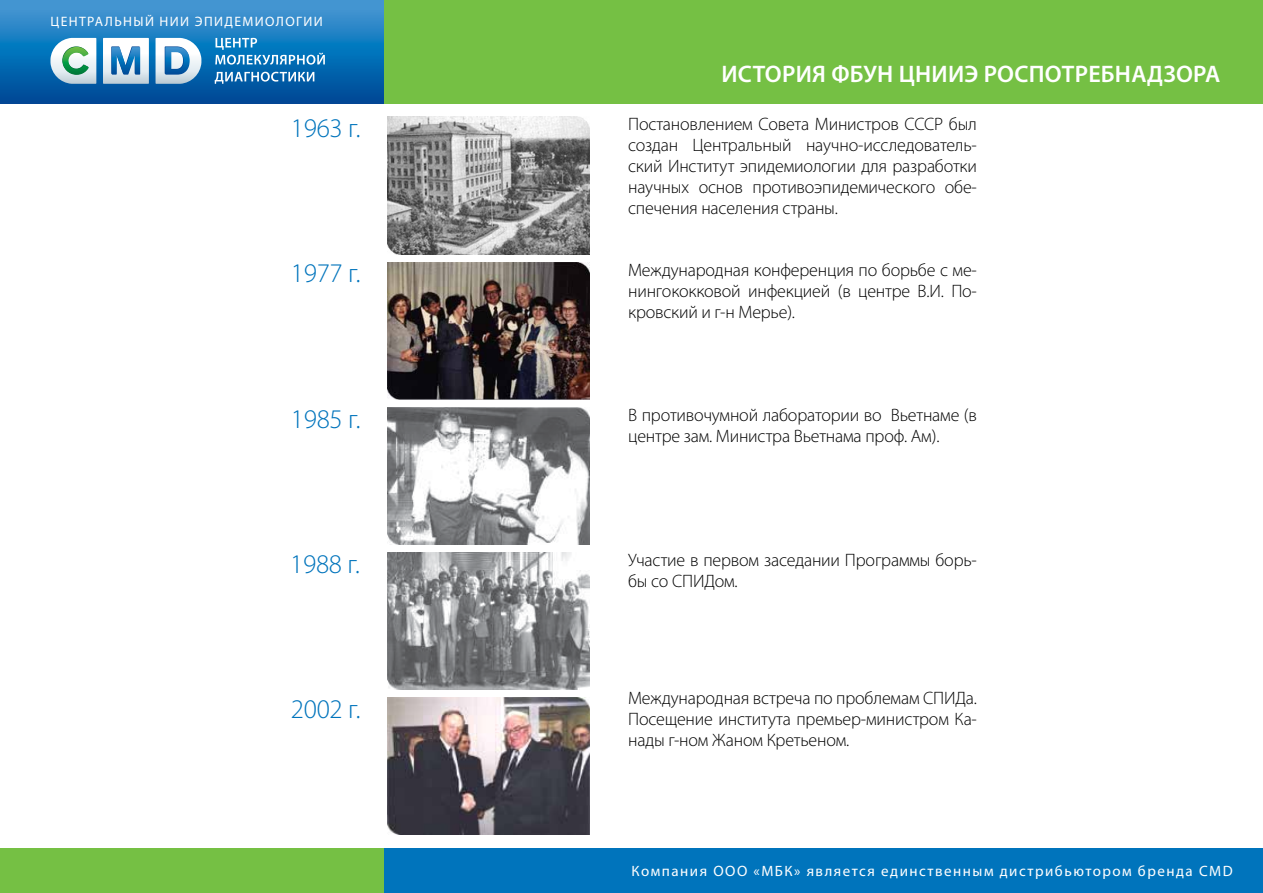
<style>
.page{position:relative;width:1263px;height:893px;background:#fff}
.page>*{position:absolute;margin:0;border:0;box-sizing:border-box;transform-origin:0 0}
.t1{font:300 27px "Myriad Pro";letter-spacing:-.01em;color:#0074bc}
.t2{font:600 24px "Myriad Pro";letter-spacing:.01em;color:#fff}
.t3{font:300 18px/21px "Myriad Pro";letter-spacing:-.01em;color:#000;text-align:justify}
.t4{font:15px "Myriad Pro";letter-spacing:.1em;color:#fff}
.t5{font:13.65px "Myriad Pro";letter-spacing:.1em;color:#fff}
</style>
<div class="page">
<svg style="left:0;top:0;width:384px;height:104px;background:#1a74b9"></svg>
<div style="left:384px;top:0;width:879px;height:104px;background:#75c044"></div>
<div style="left:384px;top:848px;width:879px;height:45px;background:#0074bc"></div>
<div style="left:0;top:848px;width:384px;height:45px;background:#75c044"></div>
<svg style="left:50px;top:38px;width:46px;height:46px"></svg>
<svg style="left:103px;top:38px;width:46px;height:46px"></svg>
<svg style="left:156px;top:38px;width:45px;height:46px"></svg>
<svg style="left:215px;top:38px;width:110px;height:27px;background:#3993ca"></svg>
<svg style="left:215px;top:72px;width:99px;height:12px"></svg>
<img style="left:388px;top:117px;width:202px;height:137px">
<img style="left:388px;top:262px;width:202px;height:137px">
<img style="left:388px;top:407px;width:202px;height:137px">
<img style="left:388px;top:553px;width:202px;height:137px">
<img style="left:388px;top:698px;width:202px;height:137px">
<p class="t5" style="left:50px;top:13px;width:274px">ЦЕНТРАЛЬНЫЙ НИИ ЭПИДЕМИОЛОГИИ</p>
<h1 class="t1" style="left:291px;top:112px;width:71px">1963 г.</h1>
<h1 class="t1" style="left:291px;top:257px;width:71px">1977 г.</h1>
<h1 class="t1" style="left:291px;top:402px;width:71px">1985 г.</h1>
<h1 class="t1" style="left:290px;top:548px;width:71px">1988 г.</h1>
<h1 class="t1" style="left:291px;top:693px;width:71px">2002 г.</h1>
<h2 class="t2" style="left:721px;top:58px;width:500px">ИСТОРИЯ ФБУН ЦНИИЭ РОСПОТРЕБНАДЗОРА</h2>
<p class="t3" style="left:628px;top:114px;width:350px">Постановлением Совета Министров СССР был создан Центральный научно-исследователь&shy;ский Институт эпидемиологии для разработки научных основ противоэпидемического обе&shy;спечения населения страны.</p>
<p class="t3" style="left:628px;top:259px;width:350px">Международная конференция по борьбе с ме&shy;нингококковой инфекцией (в центре В.И. По&shy;кровский и г-н Мерье).</p>
<p class="t3" style="left:628px;top:404px;width:350px">В противочумной лаборатории во Вьетнаме (в центре зам. Министра Вьетнама проф. Ам).</p>
<p class="t3" style="left:628px;top:549px;width:350px">Участие в первом заседании Программы борь&shy;бы со СПИДом.</p>
<p class="t3" style="left:628px;top:687px;width:350px">Международная встреча по проблемам СПИДа.<br>Посещение института премьер-министром Ка&shy;нады г-ном Жаном Кретьеном.</p>
<p class="t4" style="left:631px;top:862px;width:603px">Компания ООО «МБК» является единственным дистрибьютором бренда CMD</p>
</div>
